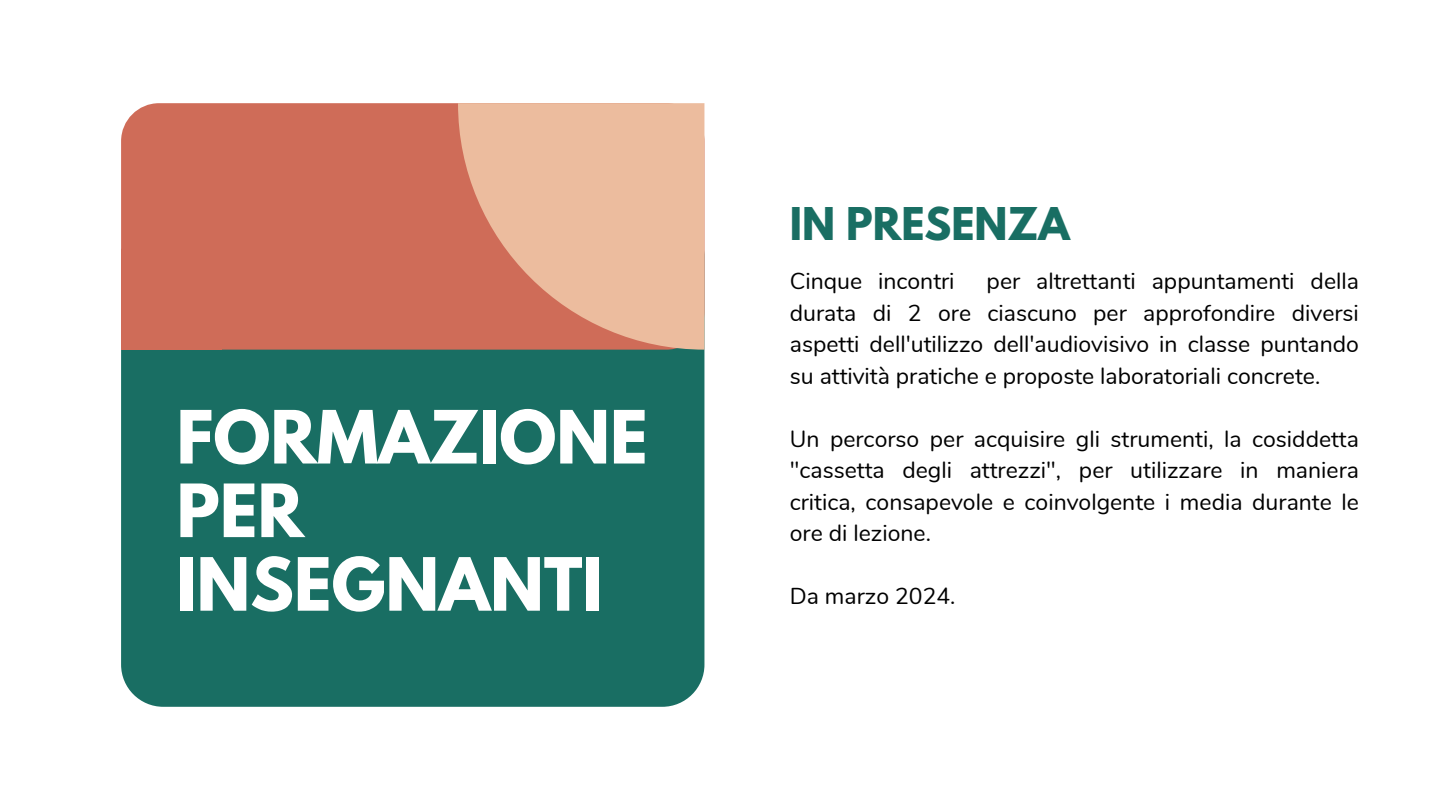
<style>
.page{position:relative;width:1440px;height:810px;background:#fff}
.page>*{position:absolute;margin:0;border:0;box-sizing:border-box;transform-origin:0 0}
.t1{font:700 65px "League Spartan";color:#fff}
.t2{font:700 40px "League Spartan";color:#196e63}
.t3{font:23px/31.5px "Nunito";color:#000;text-align:justify}
</style>
<div class="page">
<div style="left:121px;top:214px;width:583px;height:493px;background:#196e63;border-radius:42px"></div>
<div style="left:121px;top:103px;width:583px;height:247px;background:#cf6c58;border-radius:38px"></div>
<svg style="left:458px;top:103px;width:246px;height:247px;fill:#ecbc9e"></svg>
<div style="left:121px;top:249px;width:101px;height:101px;background:#cf6c58"></div>
<p class="t1" style="left:177px;top:405px;width:473px">FORMAZIONE</p>
<p class="t1" style="left:177px;top:479px;width:129px">PER</p>
<p class="t1" style="left:177px;top:552px;width:428px">INSEGNANTI</p>
<p class="t2" style="left:790px;top:204px;width:281px">IN PRESENZA</p>
<p class="t3" style="left:790px;top:266px;width:166px">Cinque incontri</p>
<p class="t3" style="left:790px;top:266px;width:571px;text-indent:197px">per altrettanti appuntamenti della durata di 2 ore ciascuno per approfondire diversi aspetti dell'utilizzo dell'audiovisivo in classe puntando su attività pratiche e proposte laboratoriali concrete.</p>
<p class="t3" style="left:790px;top:423px;width:571px">Un percorso per acquisire gli strumenti, la cosiddetta "cassetta degli attrezzi", per utilizzare in maniera critica, consapevole e coinvolgente i media durante le ore di lezione.</p>
<p class="t3" style="left:790px;top:581px;width:167px">Da marzo 2024.</p>
</div>
